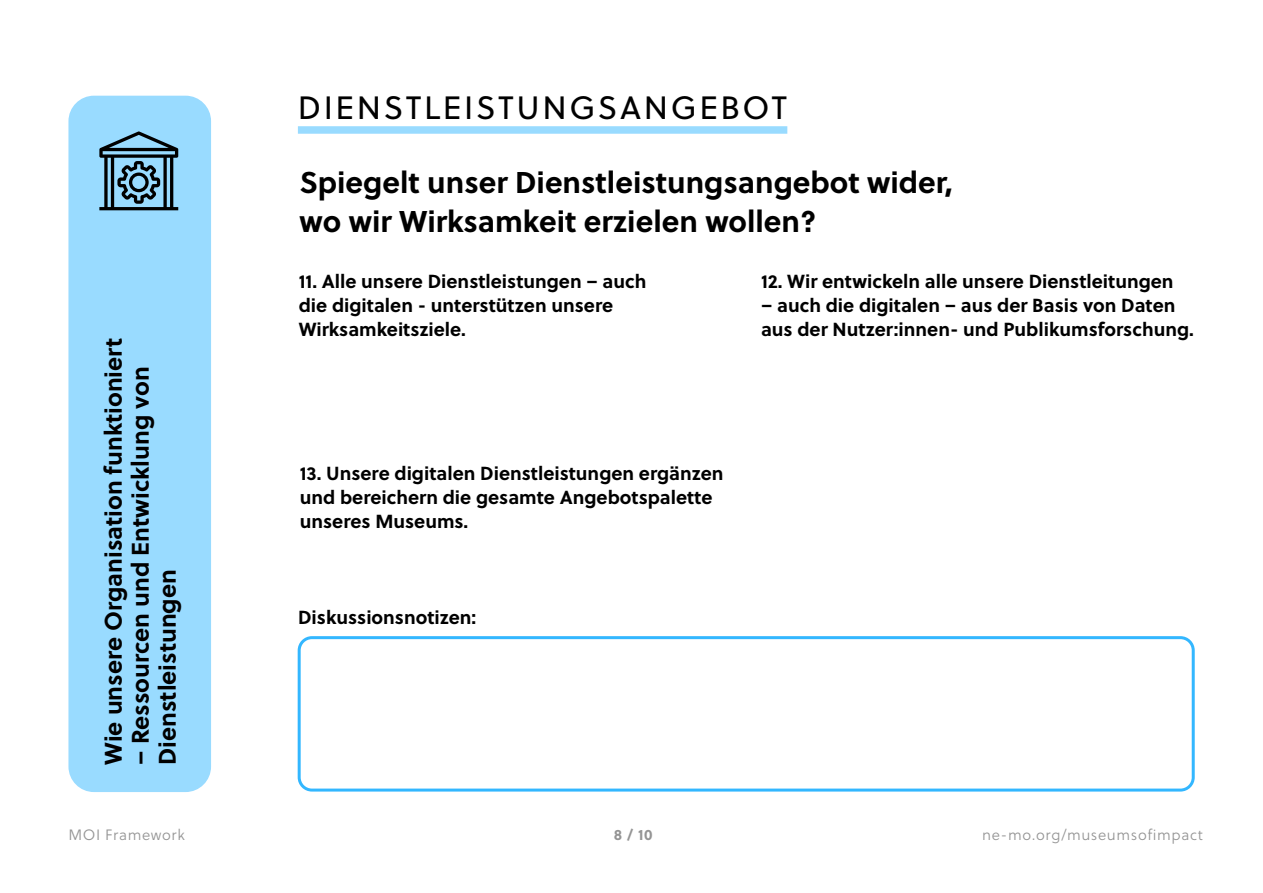
<style>
.page{position:relative;width:1263px;height:893px;background:#fff}
.page>*{position:absolute;margin:0;border:0;box-sizing:border-box;transform-origin:0 0}
.subheader_enabler{font:32.25px "Soleil";letter-spacing:.08em;color:#000}
.question_no_underlin{font:700 30px/39px "Soleil";color:#000}
.t1{font:700 24px/27px "Soleil";color:#000}
.statements{font:700 18.9px/24px "Soleil";color:#000}
.t2{font:15px "Soleil Lt";letter-spacing:.04em;color:#949494}
.t3{font:700 15px "Soleil";color:#949494}
</style>
<div class="page">
<div style="left:68px;top:96px;width:143px;height:696px;background:#99dbff;border-radius:26px"></div>
<svg style="left:99px;top:131px;width:79px;height:79px"></svg>
<div style="left:298px;top:126px;width:489px;height:8px;background:#99dbff"></div>
<div style="left:298px;top:636px;width:897px;height:156px;border:3px solid #33b7ff;border-radius:13px"></div>
<p class="subheader_enabler" style="left:298px;top:85px;width:491px">DIENSTLEISTUNGSANGEBOT</p>
<p class="t1" style="left:99px;top:765px;width:429px;rotate:-90deg">Wie unsere Organisation funktioniert</p>
<p class="t1" style="left:126px;top:765px;width:400px;rotate:-90deg">– Ressourcen und Entwicklung von<br>Dienstleistungen</p>
<h3 class="question_no_underlin" style="left:300px;top:161px;width:655px">Spiegelt unser Dienstleistungsangebot wider, wo wir Wirksamkeit erzielen wollen?</h3>
<p class="statements" style="left:299px;top:268px;width:349px">11. Alle unsere Dienstleistungen – auch die digitalen - unterstützen unsere<br>Wirksamkeitsziele.</p>
<p class="statements" style="left:761px;top:268px;width:414px">12. Wir entwickeln alle unsere Dienstleitungen</p>
<p class="statements" style="left:761px;top:292px;width:434px">– auch die digitalen – aus der Basis von Daten aus der Nutzer:innen- und Publikumsforschung.</p>
<p class="statements" style="left:300px;top:460px;width:425px">13. Unsere digitalen Dienstleistungen ergänzen und bereichern die gesamte Angebotspalette unseres Museums.</p>
<p class="statements" style="left:298px;top:604px;width:180px">Diskussionsnotizen:</p>
<p class="t2" style="left:68px;top:824px;width:118px">MOI Framework</p>
<p class="t3" style="left:614px;top:823px;width:40px">8 / 10</p>
<p class="t2" style="left:982px;top:824px;width:222px">ne-mo.org/museumsofimpact</p>
</div>
